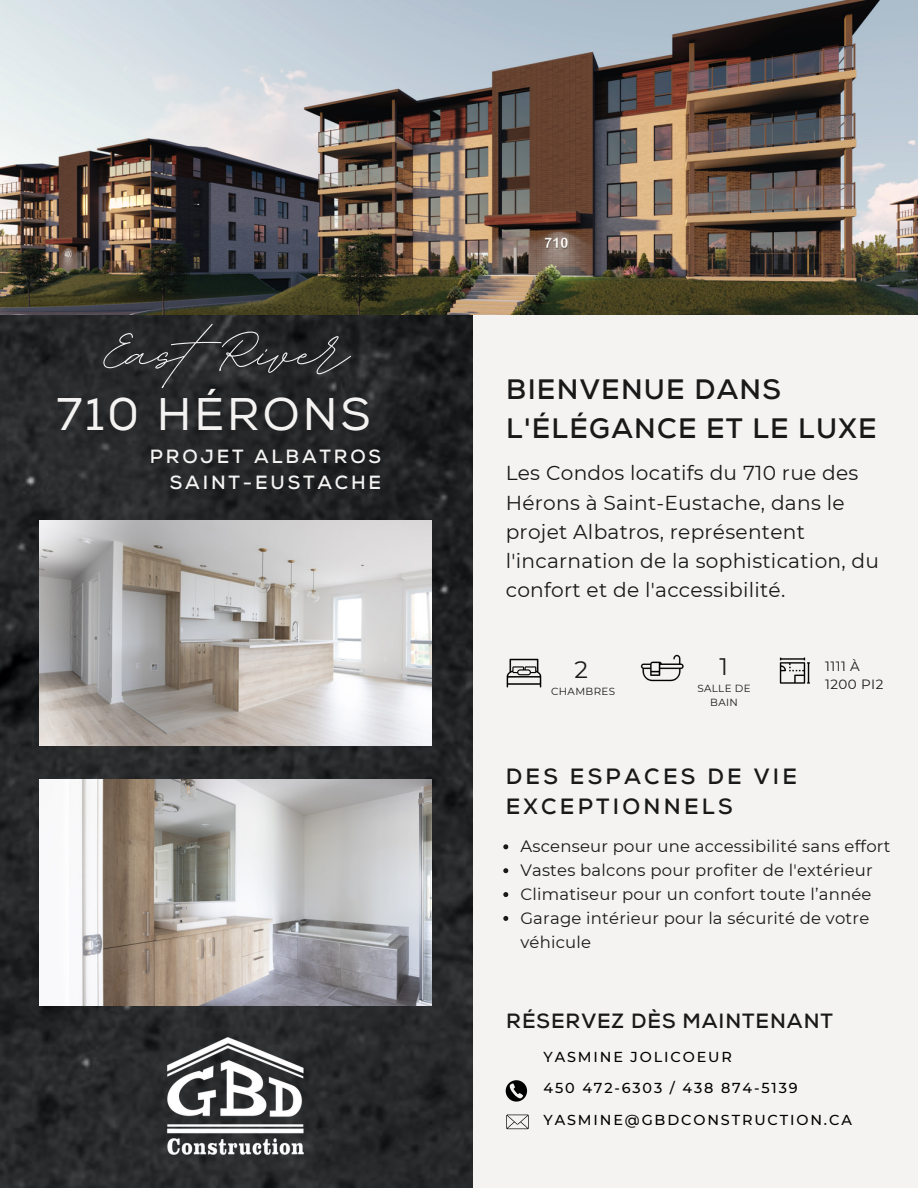
<style>
.page{position:relative;width:918px;height:1188px;background:#f4f3f2}
.page>*{position:absolute;margin:0;border:0;box-sizing:border-box;transform-origin:0 0}
.t1{font:94.95px "BD Script";color:#f4f3f2}
.t2{font:45.6px "Nexa";letter-spacing:.065em;color:#f4f3f2}
.t3{font:700 28.05px/38.2px "Nexa";letter-spacing:.045em;color:#191919}
.t4{font:23.85px "Montserrat";color:#191919}
.t5{font:700 22.05px/30.3px "Nexa";letter-spacing:.145em;color:#191919}
.t6{font:700 20.55px "Nexa";letter-spacing:.045em;color:#191919}
.t7{font:20.1px/29.2px "Montserrat";letter-spacing:.015em;color:#191919}
.t8{font:700 19.05px/25.8px "Nexa";letter-spacing:.145em;color:#f4f3f2;text-align:right}
.t9{font:16.5px/23.9px "Montserrat";letter-spacing:.015em;color:#191919}
.t10{font:500 14.4px/31.5px "Montserrat";letter-spacing:.13em;color:#000}
.t11{font:13.5px/18px "Montserrat";letter-spacing:.03em;color:#191919}
.t12{font:10.35px/13.8px "Montserrat";letter-spacing:.03em;color:#191919;text-align:center}
</style>
<div class="page">
<img style="left:0;top:314px;width:472px;height:874px">
<img style="left:0;top:0;width:918px;height:314px">
<img style="left:506px;top:658px;width:36px;height:30px">
<img style="left:641px;top:654px;width:43px;height:28px">
<img style="left:779px;top:657px;width:31px;height:27px">
<img style="left:39px;top:521px;width:393px;height:225px">
<img style="left:39px;top:779px;width:393px;height:226px">
<img style="left:138px;top:998px;width:196px;height:190px">
<svg style="left:506px;top:1080px;width:21px;height:22px"></svg>
<svg style="left:506px;top:1115px;width:23px;height:14px"></svg>
<svg style="left:503px;top:844px;width:5px;height:5px"></svg>
<svg style="left:503px;top:868px;width:5px;height:5px"></svg>
<svg style="left:503px;top:892px;width:5px;height:5px"></svg>
<svg style="left:503px;top:916px;width:5px;height:5px"></svg>
<p class="t1" style="left:103px;top:289px;width:247px">East River</p>
<p class="t2" style="left:57px;top:388px;width:316px">710 HÉRONS</p>
<p class="t3" style="left:506px;top:371px;width:372px">BIENVENUE DANS<br>L'ÉLÉGANCE ET LE LUXE</p>
<p class="t8" style="left:150px;top:444px;width:233px">PROJET ALBATROS<br>SAINT-EUSTACHE</p>
<p class="t7" style="left:506px;top:459px;width:375px">Les Condos locatifs du 710 rue des Hérons à Saint-Eustache, dans le projet Albatros, représentent l'incarnation de la sophistication, du confort et de l'accessibilité.</p>
<p class="t4" style="left:575px;top:655px;width:15px">2</p>
<h4 class="t12" style="left:551px;top:685px;width:65px">CHAMBRES</h4>
<h4 class="t4" style="left:720px;top:652px;width:10px">1</h4>
<p class="t12" style="left:697px;top:682px;width:55px">SALLE DE<br>BAIN</p>
<p class="t5" style="left:506px;top:762px;width:293px">DES ESPACES DE VIE<br>EXCEPTIONNELS</p>
<p class="t11" style="left:825px;top:658px;width:60px">1111 À<br>1200 PI2</p>
<p class="t9" style="left:520px;top:834px;width:372px">Ascenseur pour une accessibilité sans effort</p>
<p class="t9" style="left:520px;top:858px;width:354px">Vastes balcons pour profiter de l'extérieur</p>
<p class="t9" style="left:520px;top:882px;width:353px">Climatiseur pour un confort toute l’année</p>
<p class="t9" style="left:520px;top:906px;width:350px">Garage intérieur pour la sécurité de votre véhicule</p>
<p class="t6" style="left:506px;top:1009px;width:328px">RÉSERVEZ DÈS MAINTENANT</p>
<h3 class="t10" style="left:544px;top:1041px;width:190px">YASMINE JOLICOEUR</h3>
<h5 class="t10" style="left:544px;top:1072px;width:310px">450 472-6303 / 438 874-5139<br>YASMINE@GBDCONSTRUCTION.CA</h5>
</div>
